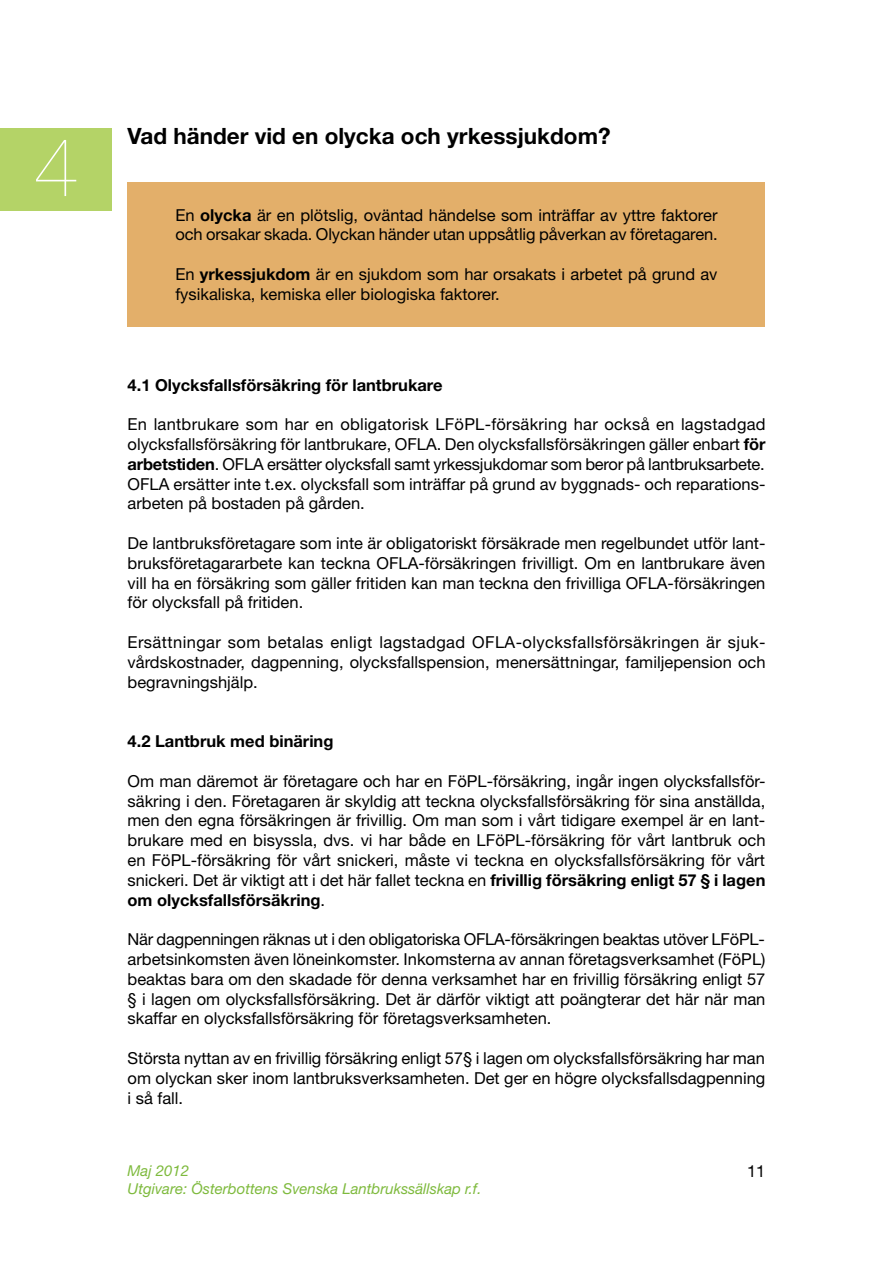
<style>
.page{position:relative;width:893px;height:1263px;background:#fff}
.page>*{position:absolute;margin:0;border:0;box-sizing:border-box;transform-origin:0 0}
.t1{font:200 82.5px "Helvetica Neue LT Std";color:#fff}
.t2{font:700 22.5px "Helvetica Neue LT Std";color:#000}
.t3{font:16.5px/19.8px "Helvetica Neue LT Std";color:#000;text-align:justify}
.t4{font:700 16.5px "Helvetica Neue LT Std";color:#000}
.t5{font:italic 15px "Helvetica Neue LT Std";color:#7eba3d}
.s1{font-weight:700}
</style>
<div class="page">
<div style="left:128px;top:182px;width:637px;height:145px;background:#e3af6a"></div>
<div style="left:0;top:128px;width:112px;height:82px;background:#b4d367"></div>
<h1 class="t1" style="left:33px;top:119px;width:47px">4</h1>
<h2 class="t2" style="left:128px;top:122px;width:484px">Vad händer vid en olycka och yrkessjukdom?</h2>
<p class="t3" style="left:175px;top:204px;width:544px">En <span class="s1">olycka</span> är en plötslig, oväntad händelse som inträffar av yttre faktorer och orsakar skada. Olyckan händer utan uppsåtlig påverkan av företagaren.</p>
<p class="t3" style="left:175px;top:264px;width:544px">En <span class="s1">yrkessjukdom</span> är en sjukdom som har orsakats i arbetet på grund av fysikaliska, kemiska eller biologiska faktorer.</p>
<p class="t4" style="left:128px;top:375px;width:316px">4.1 Olycksfallsförsäkring för lantbrukare</p>
<p class="t3" style="left:128px;top:414px;width:640px">En lantbrukare som har en obligatorisk LFöPL-försäkring har också en lagstadgad olycksfallsförsäkring för lantbrukare, OFLA. Den olycksfallsförsäkringen gäller enbart <span class="s1">för arbetstiden</span>. OFLA ersätter olycksfall samt yrkessjukdomar som beror på lantbruksarbete.<br>OFLA ersätter inte t.ex. olycksfall som inträffar på grund av byggnads- och reparations&shy;arbeten på bostaden på gården.</p>
<p class="t3" style="left:128px;top:533px;width:639px">De lantbruksföretagare som inte är obligatoriskt försäkrade men regelbundet utför lant&shy;bruksföretagararbete kan teckna OFLA-försäkringen frivilligt. Om en lantbrukare även vill ha en försäkring som gäller fritiden kan man teckna den frivilliga OFLA-försäkringen för olycksfall på fritiden.</p>
<p class="t3" style="left:128px;top:632px;width:640px">Ersättningar som betalas enligt lagstadgad OFLA-olycksfallsförsäkringen är sjuk&shy;vårdskostnader, dagpenning, olycksfallspension, menersättningar, familjepension och begravningshjälp.</p>
<p class="t4" style="left:128px;top:731px;width:207px">4.2 Lantbruk med binäring</p>
<p class="t3" style="left:128px;top:771px;width:640px">Om man däremot är företagare och har en FöPL-försäkring, ingår ingen olycksfallsför&shy;säkring i den. Företagaren är skyldig att teckna olycksfallsförsäkring för sina anställda, men den egna försäkringen är frivillig. Om man som i vårt tidigare exempel är en lant&shy;brukare med en bisyssla, dvs. vi har både en LFöPL-försäkring för vårt lantbruk och en FöPL-försäkring för vårt snickeri, måste vi teckna en olycksfallsförsäkring för vårt snickeri. Det är viktigt att i det här fallet teckna en <span class="s1">frivillig försäkring enligt 57 § i lagen om olycksfallsförsäkring</span>.</p>
<p class="t3" style="left:128px;top:929px;width:639px">När dagpenningen räknas ut i den obligatoriska OFLA-försäkringen beaktas utöver LFöPL&shy;arbetsinkomsten även löneinkomster. Inkomsterna av annan företagsverksamhet (FöPL) beaktas bara om den skadade för denna verksamhet har en frivillig försäkring enligt 57 § i lagen om olycksfallsförsäkring. Det är därför viktigt att poängterar det här när man skaffar en olycksfallsförsäkring för företagsverksamheten.</p>
<p class="t3" style="left:128px;top:1048px;width:639px">Största nyttan av en frivillig försäkring enligt 57§ i lagen om olycksfallsförsäkring har man om olyckan sker inom lantbruksverksamheten. Det ger en högre olycksfallsdagpenning i så fall.</p>
<p class="t5" style="left:128px;top:1161px;width:63px">Maj 2012</p>
<p class="t3" style="left:747px;top:1161px;width:20px">11</p>
<p class="t5" style="left:128px;top:1179px;width:355px">Utgivare: Österbottens Svenska Lantbrukssällskap r.f.</p>
</div>
